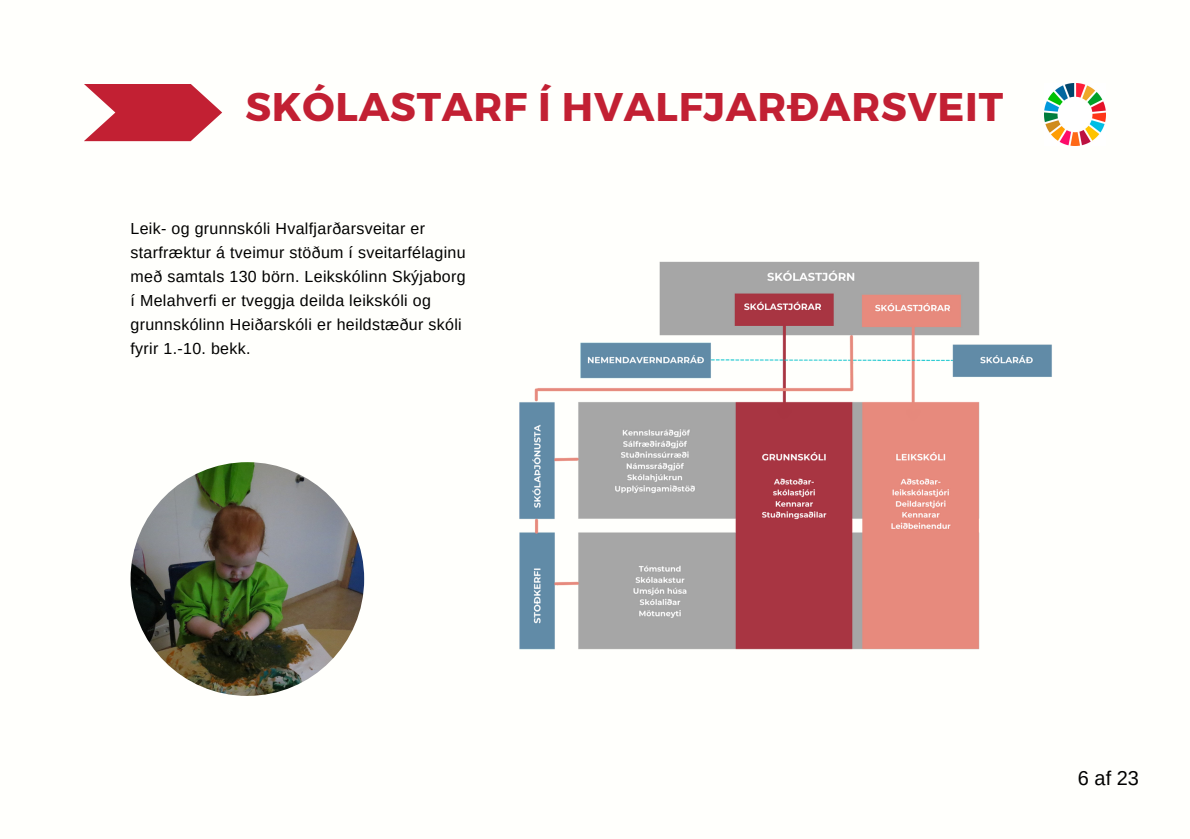
<style>
.page{position:relative;width:1190px;height:839px;background:#fff}
.page>*{position:absolute;margin:0;border:0;box-sizing:border-box;transform-origin:0 0}
.t1{font:700 40px "Montserrat";letter-spacing:.02em;color:#c22033}
.t2{font:20px "Arimo";color:#000}
.t3{font:16px/24px "Arimo";letter-spacing:.02em;color:#000}
</style>
<div class="page">
<img style="left:131px;top:462px;width:233px;height:233px;border-radius:50%">
<svg style="left:84px;top:84px;width:138px;height:57px"></svg>
<img style="left:1044px;top:84px;width:62px;height:61px">
<img style="left:519px;top:261px;width:533px;height:389px">
<p class="t1" style="left:245px;top:81px;width:759px">SKÓLASTARF Í HVALFJARÐARSVEIT</p>
<p class="t3" style="left:131px;top:216px;width:337px">Leik- og grunnskóli Hvalfjarðarsveitar er starfræktur á tveimur stöðum í sveitarfélaginu með samtals 130 börn. Leikskólinn Skýjaborg í Melahverfi er tveggja deilda leikskóli og grunnskólinn Heiðarskóli er heildstæður skóli fyrir 1.-10. bekk.</p>
<p class="t2" style="left:1078px;top:766px;width:63px">6 af 23</p>
</div>
